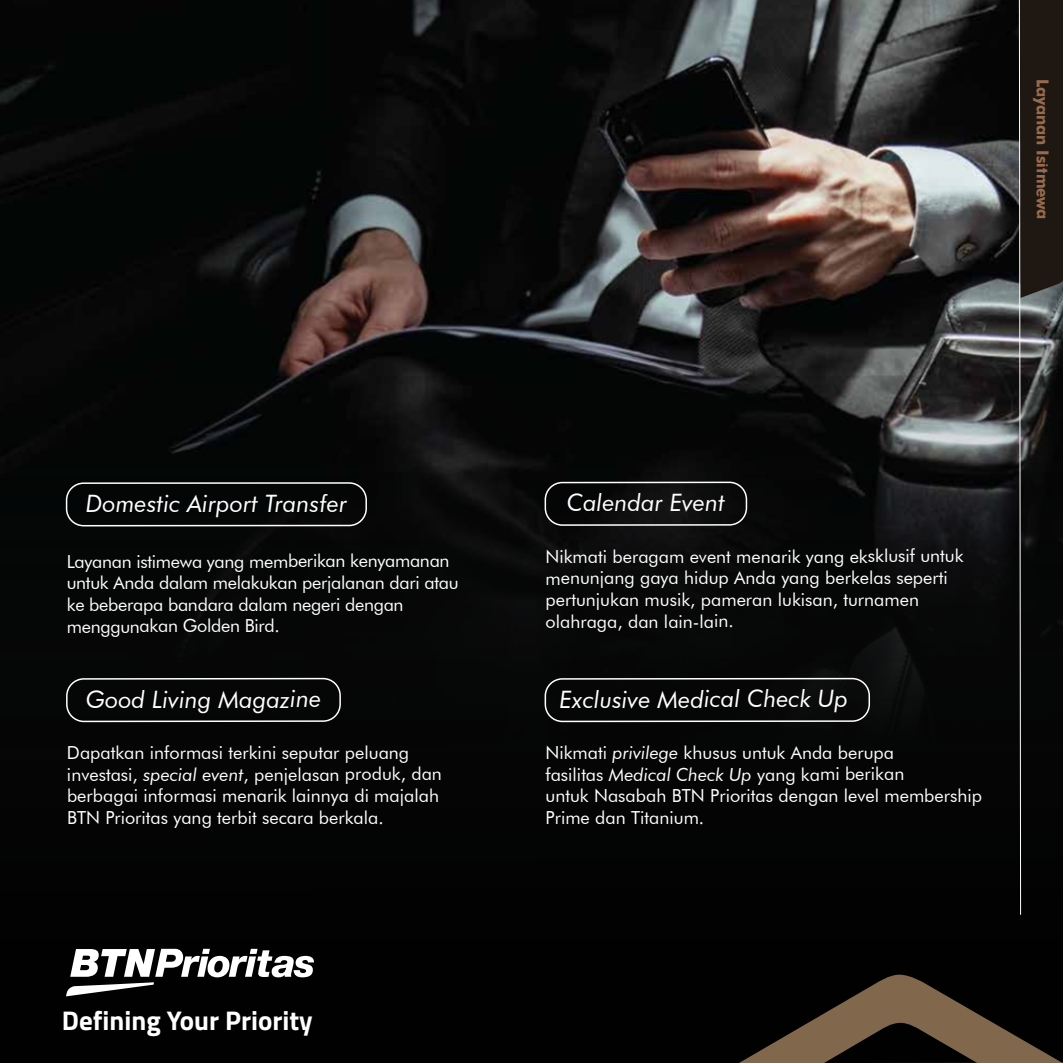
<style>
.page{position:relative;width:1063px;height:1063px;background:#fff}
.page>*{position:absolute;margin:0;border:0;box-sizing:border-box;transform-origin:0 0}
.t1{font:700 27px "Titillium Web";color:#fff}
.t2{font:italic 24px "Futura BT";color:#fff}
.t3{font:18px/21.6px "Futura BT";color:#fff}
.t4{font:18px/21.6px "Futura BT";letter-spacing:-.02em;color:#fff}
.t5{font:700 16.5px "Futura";color:#966a4d;scale:.94 1}
.s1{font-style:italic}
</style>
<div class="page">
<img style="left:0;top:0;width:1019px;height:375px">
<svg style="left:0;top:375px;width:1019px;height:98px;background:#111313"></svg>
<div style="left:0;top:473px;width:1063px;height:590px;background:#050505"></div>
<svg style="left:1019px;top:0;width:44px;height:916px;background:#1c1b19"></svg>
<div style="left:66px;top:678px;width:275px;height:44px;border:2px solid #fff;border-radius:17px"></div>
<div style="left:545px;top:678px;width:325px;height:44px;border:2px solid #fff;border-radius:17px"></div>
<div style="left:545px;top:482px;width:202px;height:44px;border:2px solid #fff;border-radius:17px"></div>
<div style="left:66px;top:482px;width:301px;height:44px;border:2px solid #fff;border-radius:17px"></div>
<svg style="left:706px;top:975px;width:357px;height:88px;background:#30271d"></svg>
<svg style="left:66px;top:949px;width:248px;height:47px"></svg>
<p class="t5" style="left:1055px;top:79px;width:151px;rotate:90deg">Layanan Isitmewa</p>
<h2 class="t2" style="left:86px;top:489px;width:263px">Domestic Airport Transfer</h2>
<h2 class="t2" style="left:567px;top:488px;width:160px">Calendar Event</h2>
<p class="t4" style="left:67px;top:550px;width:393px">Layanan istimewa yang memberikan kenyamanan untuk Anda dalam melakukan perjalanan dari atau ke beberapa bandara dalam negeri dengan menggunakan Golden Bird.</p>
<p class="t3" style="left:545px;top:545px;width:420px">Nikmati beragam event menarik yang eksklusif untuk menunjang gaya hidup Anda yang berkelas seperti pertunjukan musik, pameran lukisan, turnamen olahraga, dan lain-lain.</p>
<h2 class="t2" style="left:86px;top:685px;width:237px">Good Living Magazine</h2>
<p class="t3" style="left:67px;top:742px;width:377px">Dapatkan informasi terkini seputar peluang investasi, <span class="s1">special event</span>, penjelasan produk, dan berbagai informasi menarik lainnya di majalah BTN Prioritas yang terbit secara berkala.</p>
<h1 class="t1" style="left:62px;top:1000px;width:252px">Defining Your Priority</h1>
<h2 class="t2" style="left:560px;top:684px;width:290px">Exclusive Medical Check Up</h2>
<p class="t3" style="left:545px;top:742px;width:438px">Nikmati <span class="s1">privilege</span> khusus untuk Anda berupa<br>fasilitas <span class="s1">Medical Check Up</span> yang kami berikan<br>untuk Nasabah BTN Prioritas dengan level membership Prime dan Titanium.</p>
</div>
